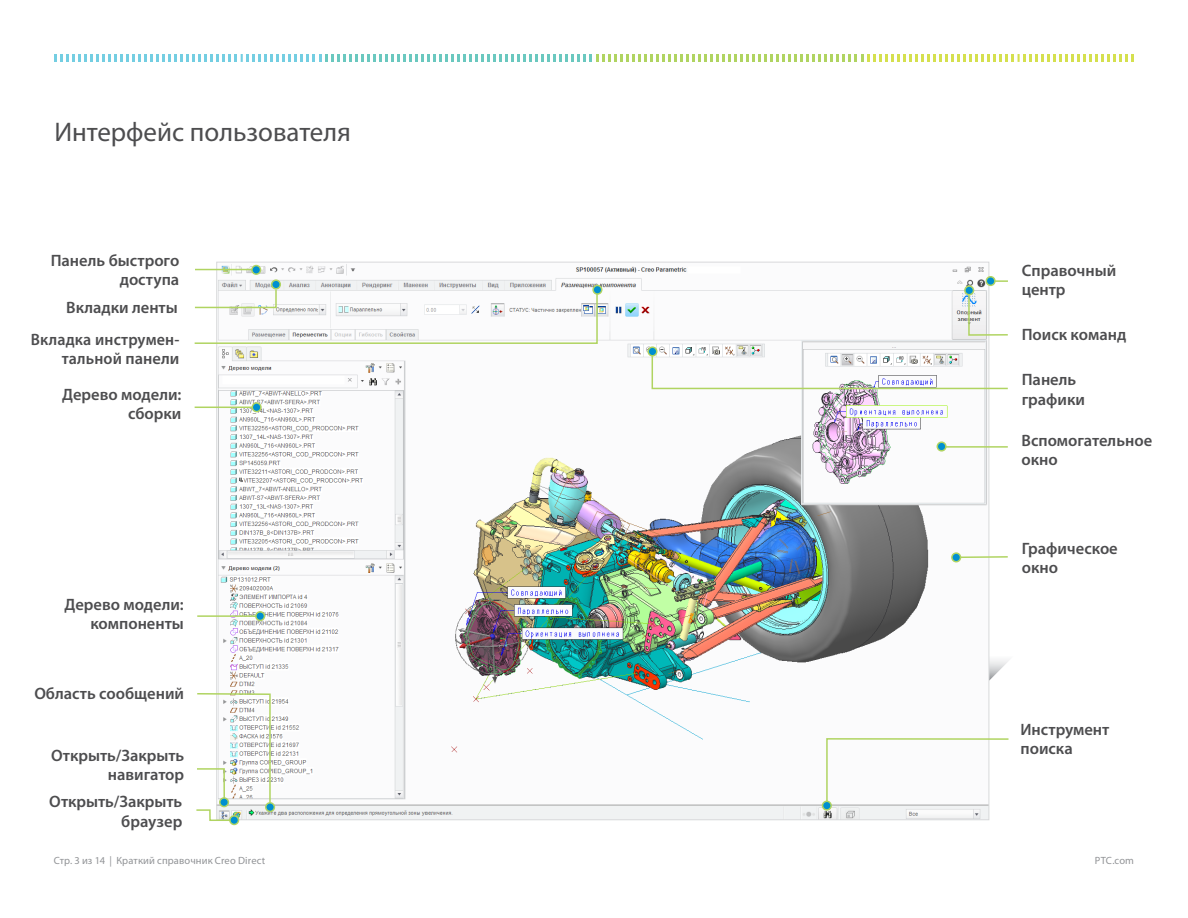
<style>
.page{position:relative;width:1188px;height:918px;background:#fff}
.page>*{position:absolute;margin:0;border:0;box-sizing:border-box;transform-origin:0 0}
.t1{font:27px "Myriad Pro";color:#4d4d4f}
.t2{font:600 16.5px/19px "Myriad Pro";color:#4d4d4f;text-align:right}
.t3{font:10.5px "Myriad Pro";letter-spacing:.01em;color:#919396}
</style>
<div class="page">
<svg style="left:54px;top:54px;width:1080px;height:8px"></svg>
<img style="left:989px;top:656px;width:20px;height:24px">
<img style="left:218px;top:264px;width:769px;height:554px">
<hr style="left:195px;top:407px;width:57px;height:1px;background:#b0d461">
<hr style="left:197px;top:615px;width:59px;height:2px;background:#b0d461">
<svg style="left:825px;top:737px;width:184px;height:70px"></svg>
<div style="left:272px;top:280px;width:8px;height:9px;background:#008fd0;border-radius:50%"></div>
<div style="left:271px;top:279px;width:10px;height:11px;border:2px solid #b0d461;border-radius:50%"></div>
<div style="left:593px;top:285px;width:9px;height:9px;background:#b5d470;border-radius:50%"></div>
<div style="left:592px;top:285px;width:10px;height:10px;border:2px solid #b0d461;border-radius:50%"></div>
<div style="left:256px;top:612px;width:8px;height:8px;background:#008fd0;border-radius:50%"></div>
<div style="left:255px;top:611px;width:10px;height:10px;border:2px solid #b0d461;border-radius:50%"></div>
<hr style="left:946px;top:446px;width:62px;height:2px;background:#b0d461">
<div style="left:937px;top:442px;width:9px;height:9px;background:#008fd0;border-radius:50%"></div>
<div style="left:937px;top:441px;width:10px;height:11px;border:2px solid #b0d461;border-radius:50%"></div>
<svg style="left:961px;top:555px;width:47px;height:4px"></svg>
<div style="left:952px;top:553px;width:9px;height:9px;background:#008fd0;border-radius:50%"></div>
<div style="left:951px;top:552px;width:10px;height:10px;border:2px solid #b0d461;border-radius:50%"></div>
<div style="left:823px;top:801px;width:8px;height:9px;background:#008fd0;border-radius:50%"></div>
<div style="left:822px;top:801px;width:10px;height:10px;border:2px solid #b0d461;border-radius:50%"></div>
<div style="left:252px;top:403px;width:9px;height:9px;background:#008fd0;border-radius:50%"></div>
<div style="left:252px;top:402px;width:10px;height:10px;border:2px solid #b0d461;border-radius:50%"></div>
<hr style="left:195px;top:269px;width:57px;height:1px;background:#b0d461">
<div style="left:252px;top:266px;width:9px;height:8px;background:#008fd0;border-radius:50%"></div>
<div style="left:251px;top:265px;width:10px;height:10px;border:2px solid #b0d461;border-radius:50%"></div>
<svg style="left:194px;top:288px;width:405px;height:57px"></svg>
<div style="left:229px;top:815px;width:10px;height:10px;border:2px solid #b0d461;border-radius:50%"></div>
<svg style="left:651px;top:354px;width:357px;height:36px"></svg>
<div style="left:648px;top:347px;width:9px;height:9px;background:#008fd0;border-radius:50%"></div>
<div style="left:647px;top:346px;width:11px;height:11px;border:2px solid #b0d461;border-radius:50%"></div>
<svg style="left:967px;top:290px;width:41px;height:47px"></svg>
<div style="left:965px;top:286px;width:8px;height:9px;background:#008fd0;border-radius:50%"></div>
<div style="left:964px;top:285px;width:10px;height:10px;border:2px solid #b0d461;border-radius:50%"></div>
<svg style="left:996px;top:280px;width:12px;height:2px"></svg>
<div style="left:986px;top:277px;width:9px;height:8px;background:#008fd0;border-radius:50%"></div>
<div style="left:986px;top:276px;width:10px;height:10px;border:2px solid #b0d461;border-radius:50%"></div>
<svg style="left:196px;top:692px;width:75px;height:130px"></svg>
<div style="left:266px;top:803px;width:8px;height:8px;background:#008fd0;border-radius:50%"></div>
<div style="left:265px;top:802px;width:10px;height:10px;border:2px solid #b0d461;border-radius:50%"></div>
<h1 class="t1" style="left:54px;top:115px;width:298px">Интерфейс пользователя</h1>
<p class="t2" style="left:51px;top:250px;width:130px">Панель быстрого доступа</p>
<p class="t2" style="left:1022px;top:261px;width:96px;text-align:left">Справочный центр</p>
<p class="t2" style="left:1022px;top:325px;width:106px">Поиск команд</p>
<p class="t2" style="left:66px;top:298px;width:113px">Вкладки ленты</p>
<p class="t2" style="left:31px;top:329px;width:150px">Вкладка инструмен&shy;тальной панели</p>
<p class="t2" style="left:62px;top:384px;width:121px">Дерево модели: сборки</p>
<p class="t2" style="left:1022px;top:369px;width:65px;line-height:19.8px;text-align:left">Панель графики</p>
<p class="t2" style="left:1021px;top:430px;width:132px;text-align:left">Вспомогательное окно</p>
<p class="t2" style="left:65px;top:595px;width:121px">Дерево модели: компоненты</p>
<p class="t2" style="left:34px;top:684px;width:151px">Область сообщений</p>
<p class="t2" style="left:51px;top:746px;width:135px">Открыть/Закрыть навигатор</p>
<p class="t2" style="left:49px;top:792px;width:135px">Открыть/Закрыть браузер</p>
<p class="t2" style="left:1022px;top:539px;width:98px;text-align:left">Графическое окно</p>
<p class="t2" style="left:1020px;top:719px;width:91px;text-align:left">Инструмент поиска</p>
<p class="t3" style="left:54px;top:854px;width:213px">Стр. 3 из 14 | Краткий справочник Creo Direct</p>
<p class="t3" style="left:1095px;top:854px;width:41px">PTC.com</p>
</div>
